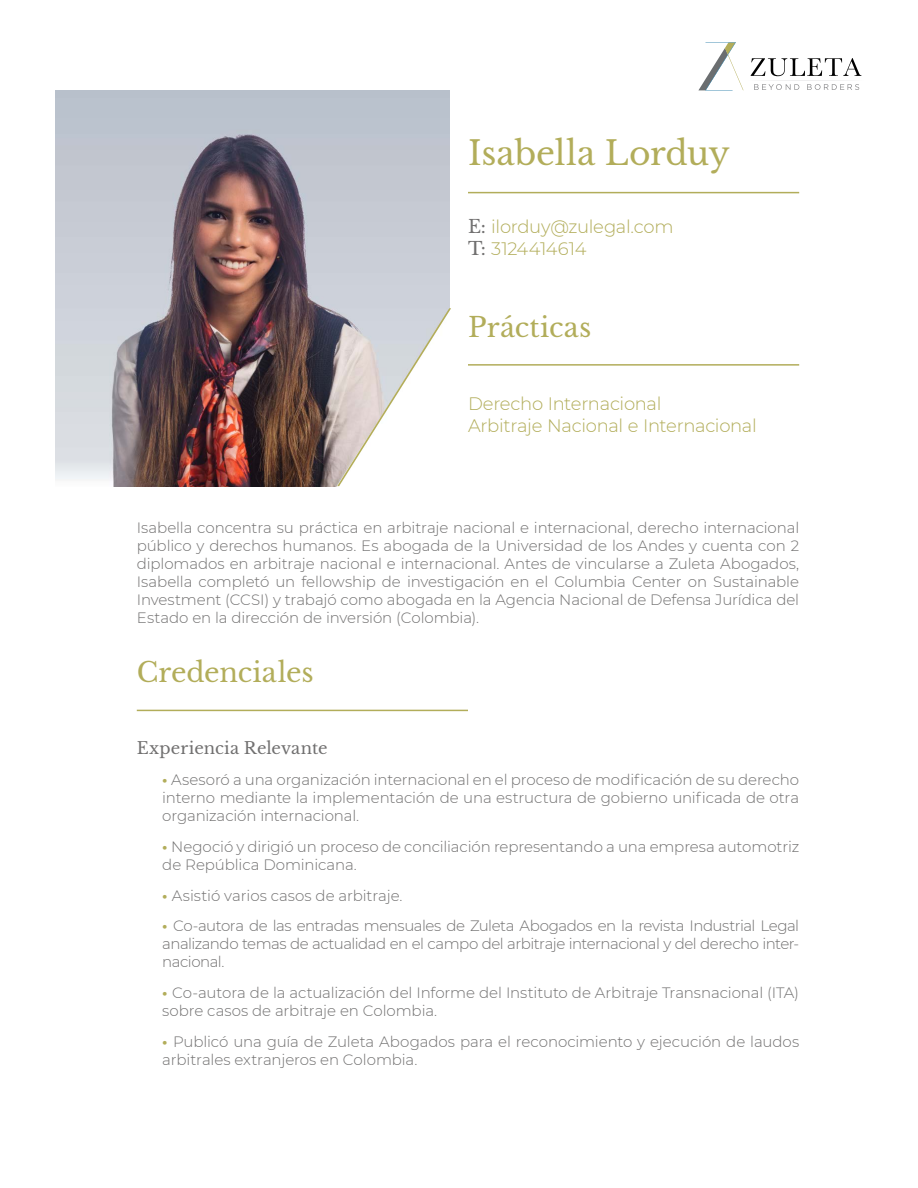
<style>
.page{position:relative;width:918px;height:1188px;background:#fff}
.page>*{position:absolute;margin:0;border:0;box-sizing:border-box;transform-origin:0 0}
.t1{font:33px "Libre Baskerville";letter-spacing:-.005em;color:#b2ad5a}
.t2{font:27px "Libre Baskerville";color:#b2ad5a}
.t3{font:300 18px/21.6px "Montserrat";letter-spacing:-.02em;color:#b2ad5a}
.t4{font:16.5px "Libre Baskerville";letter-spacing:.005em;color:#717070}
.t5{font:300 15px/18px "Montserrat";letter-spacing:-.005em;color:#717070;text-align:justify}
.s1{font-family:"Libre Baskerville";font-weight:400;color:#717070}
.s2{font-weight:700;color:#b2ad5a}
</style>
<div class="page">
<img style="left:55px;top:90px;width:395px;height:396px">
<svg style="left:698px;top:42px;width:164px;height:48px"></svg>
<svg style="left:337px;top:308px;width:114px;height:178px"></svg>
<hr style="left:468px;top:192px;width:331px;height:1px;background:#b2ad5a">
<hr style="left:468px;top:364px;width:331px;height:2px;background:#b2ad5a">
<hr style="left:137px;top:710px;width:331px;height:1px;background:#b2ad5a">
<h1 class="t1" style="left:468px;top:133px;width:263px">Isabella Lorduy</h1>
<p class="t3" style="left:468px;top:215px;width:207px"><span class="s1">E:</span> ilorduy@zulegal.com<br><span class="s1">T:</span> 3124414614</p>
<h2 class="t2" style="left:468px;top:311px;width:125px">Prácticas</h2>
<p class="t3" style="left:468px;top:392px;width:290px">Derecho Internacional<br>Arbitraje Nacional e Internacional</p>
<p class="t5" style="left:137px;top:519px;width:664px">Isabella concentra su práctica en arbitraje nacional e internacional, derecho internacional público y derechos humanos. Es abogada de la Universidad de los Andes y cuenta con 2 diplomados en arbitraje nacional e internacional. Antes de vincularse a Zuleta Abogados, Isabella completó un fellowship de investigación en el Columbia Center on Sustainable Investment (CCSI) y trabajó como abogada en la Agencia Nacional de Defensa Jurídica del Estado en la dirección de inversión (Colombia).</p>
<h2 class="t2" style="left:137px;top:656px;width:179px">Credenciales</h2>
<p class="t4" style="left:137px;top:738px;width:192px">Experiencia Relevante</p>
<p class="t5" style="left:162px;top:770px;width:638px"><span class="s2">•</span> Asesoró a una organización internacional en el proceso de modificación de su derecho interno mediante la implementación de una estructura de gobierno unificada de otra organización internacional.</p>
<p class="t5" style="left:162px;top:837px;width:638px"><span class="s2">•</span> Negoció y dirigió un proceso de conciliación representando a una empresa automotriz de República Dominicana.</p>
<p class="t5" style="left:162px;top:886px;width:242px"><span class="s2">•</span> Asistió varios casos de arbitraje.</p>
<p class="t5" style="left:162px;top:917px;width:638px"><span class="s2">•</span> Co-autora de las entradas mensuales de Zuleta Abogados en la revista Industrial Legal analizando temas de actualidad en el campo del arbitraje internacional y del derecho inter&shy;nacional.</p>
<p class="t5" style="left:162px;top:983px;width:638px"><span class="s2">•</span> Co-autora de la actualización del Informe del Instituto de Arbitraje Transnacional (ITA) sobre casos de arbitraje en Colombia.</p>
<p class="t5" style="left:162px;top:1032px;width:638px"><span class="s2">•</span> Publicó una guía de Zuleta Abogados para el reconocimiento y ejecución de laudos arbitrales extranjeros en Colombia.</p>
</div>
